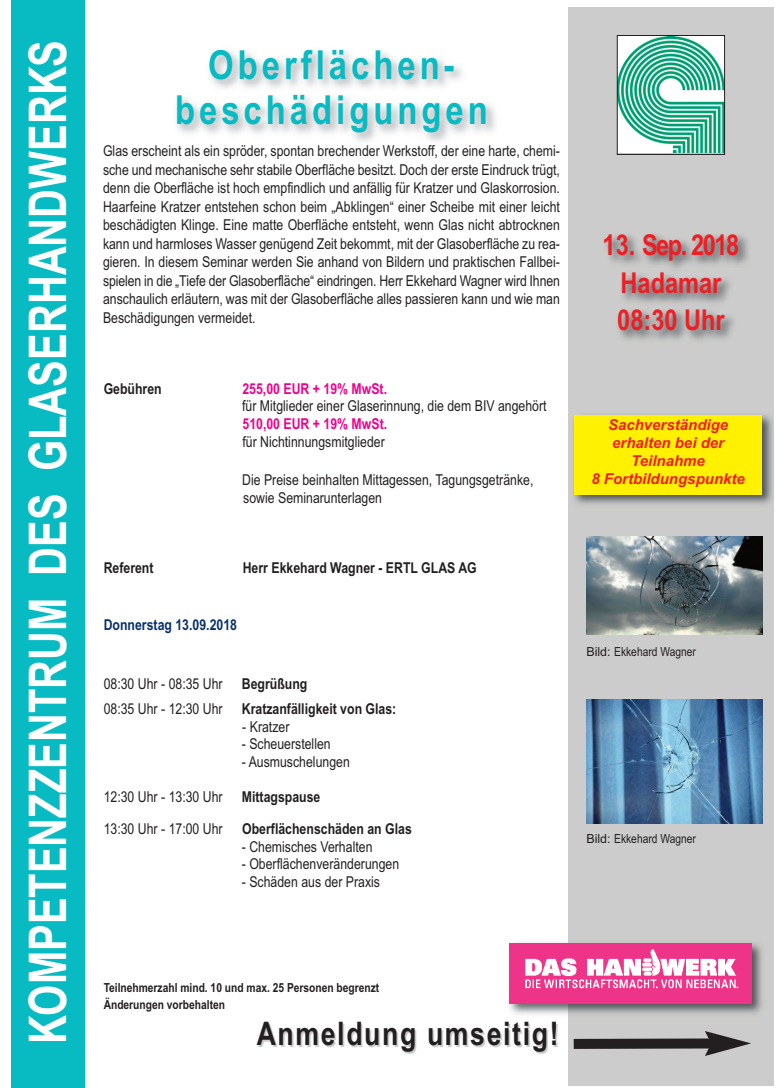
<style>
.page{position:relative;width:780px;height:1088px;background:#fff}
.page>*{position:absolute;margin:0;border:0;box-sizing:border-box;transform-origin:0 0}
.t1{font:700 52px "Arial";color:#fff;scale:.77 1}
.t2{font:700 40px/45px "Arial Narrow";letter-spacing:.1em;color:#08bac1;text-align:center}
.t3{font:700 32.5px "Arial Narrow";letter-spacing:.05em;color:#231f20}
.t4{font:700 28.75px/37.5px "Arial Narrow";color:#ee1e24;text-align:center}
.t5{font:15px/18.5px "Arial Narrow";color:#231f20}
.t6{font:700 15px "Arial Narrow";color:#231f20}
.t7{font:italic 700 15px/18px "Arial";color:#ee1e24;text-align:center}
.t8{font:700 15px "Arial Narrow";color:#ed028c}
.t9{font:700 15px "Arial Narrow";color:#09316b}
.t10{font:700 12.5px/17.5px "Arial Narrow";color:#231f20}
.t11{font:12.5px "Arial Narrow";color:#231f20}
.s1{font-family:"Arial"}
</style>
<div class="page">
<div style="left:568px;top:7px;width:205px;height:1078px;background:#ccc"></div>
<div style="left:12px;top:0;width:73px;height:1088px;background:#08bac1"></div>
<img style="left:619px;top:37px;width:103px;height:116px">
<div style="left:617px;top:35px;width:107px;height:120px;border:1px solid #231f20"></div>
<svg style="left:573px;top:1031px;width:178px;height:25px"></svg>
<img style="left:509px;top:942px;width:253px;height:73px">
<img style="left:510px;top:943px;width:241px;height:61px">
<img style="left:586px;top:536px;width:176px;height:98px">
<img style="left:586px;top:699px;width:176px;height:124px">
<img style="left:573px;top:409px;width:201px;height:102px">
<div style="left:574px;top:415px;width:188px;height:79px;background:#fff101"></div>
<h1 class="t1" style="left:18px;top:1044px;width:1306px;rotate:-90deg">KOMPETENZZENTRUM DES GLASERHANDWERKS</h1>
<h2 class="t2" style="left:175px;top:43px;width:314px">Oberflächen&shy;beschädigungen</h2>
<p class="t5" style="left:103px;top:142px;width:458px;text-align:justify">Glas erscheint als ein spröder, spontan brechender Werkstoff, der eine harte, chemi&shy;sche und mechanische sehr stabile Oberfläche besitzt. Doch der erste Eindruck trügt, denn die Oberfläche ist hoch empfindlich und anfällig für Kratzer und Glaskorrosion.<br>Haarfeine Kratzer entstehen schon beim „Abklingen“ einer Scheibe mit einer leicht beschädigten Klinge. Eine matte Oberfläche entsteht, wenn Glas nicht abtrocknen kann und harmloses Wasser genügend Zeit bekommt, mit der Glasoberfläche zu rea&shy;gieren. In diesem Seminar werden Sie anhand von Bildern und praktischen Fallbei&shy;spielen in die „Tiefe der Glasoberfläche“ eindringen. Herr Ekkehard Wagner wird Ihnen anschaulich erläutern, was mit der Glasoberfläche alles passieren kann und wie man Beschädigungen vermeidet.</p>
<p class="t6" style="left:104px;top:380px;width:60px">Gebühren</p>
<p class="t8" style="left:242px;top:380px;width:146px">255,00 EUR + 19% MwSt.</p>
<p class="t5" style="left:242px;top:396px;width:306px">für Mitglieder einer Glaserinnung, die dem BIV angehört</p>
<p class="t8" style="left:242px;top:415px;width:146px">510,00 EUR + 19% MwSt.</p>
<p class="t5" style="left:242px;top:432px;width:144px">für Nichtinnungsmitglieder</p>
<p class="t5" style="left:242px;top:471px;width:293px;line-height:17.5px">Die Preise beinhalten Mittagessen, Tagungsgetränke, sowie Seminarunterlagen</p>
<p class="t6" style="left:104px;top:559px;width:51px">Referent</p>
<p class="t6" style="left:243px;top:559px;width:235px">Herr Ekkehard Wagner - ERTL GLAS AG</p>
<p class="t9" style="left:104px;top:616px;width:135px">Donnerstag 13.09.2018</p>
<p class="t5" style="left:104px;top:675px;width:120px">08:30 Uhr - 08:35 Uhr</p>
<p class="t6" style="left:242px;top:675px;width:67px">Begrüßung</p>
<p class="t5" style="left:104px;top:700px;width:120px">08:35 Uhr - 12:30 Uhr</p>
<p class="t6" style="left:242px;top:700px;width:156px">Kratzanfälligkeit von Glas:</p>
<p class="t5" style="left:242px;top:717px;width:49px">- Kratzer</p>
<p class="t5" style="left:242px;top:735px;width:90px">- Scheuerstellen</p>
<p class="t5" style="left:242px;top:752px;width:110px">- Ausmuschelungen</p>
<p class="t5" style="left:104px;top:787px;width:120px">12:30 Uhr - 13:30 Uhr</p>
<p class="t6" style="left:242px;top:788px;width:80px">Mittagspause</p>
<p class="t5" style="left:104px;top:820px;width:120px">13:30 Uhr - 17:00 Uhr</p>
<p class="t6" style="left:242px;top:820px;width:171px">Oberflächenschäden an Glas</p>
<p class="t5" style="left:242px;top:837px;width:132px">- Chemisches Verhalten</p>
<p class="t5" style="left:242px;top:855px;width:159px">- Oberflächenveränderungen</p>
<p class="t5" style="left:242px;top:872px;width:140px">- Schäden aus der Praxis</p>
<h3 class="t4" style="left:602px;top:226px;width:138px">13. Sep. 2018<br>Hadamar<br>08:30 Uhr</h3>
<p class="t7" style="left:591px;top:416px;width:155px">Sachverständige erhalten bei der<br>Teilnahme<br>8 Fortbildungspunkte</p>
<p class="t11" style="left:586px;top:645px;width:111px"><span class="s1">Bild:</span> Ekkehard Wagner</p>
<p class="t11" style="left:586px;top:832px;width:111px"><span class="s1">Bild:</span> Ekkehard Wagner</p>
<p class="t10" style="left:104px;top:979px;width:277px">Teilnehmerzahl mind. 10 und max. 25 Personen begrenzt<br>Änderungen vorbehalten</p>
<h3 class="t3" style="left:257px;top:1014px;width:303px">Anmeldung umseitig!</h3>
</div>
